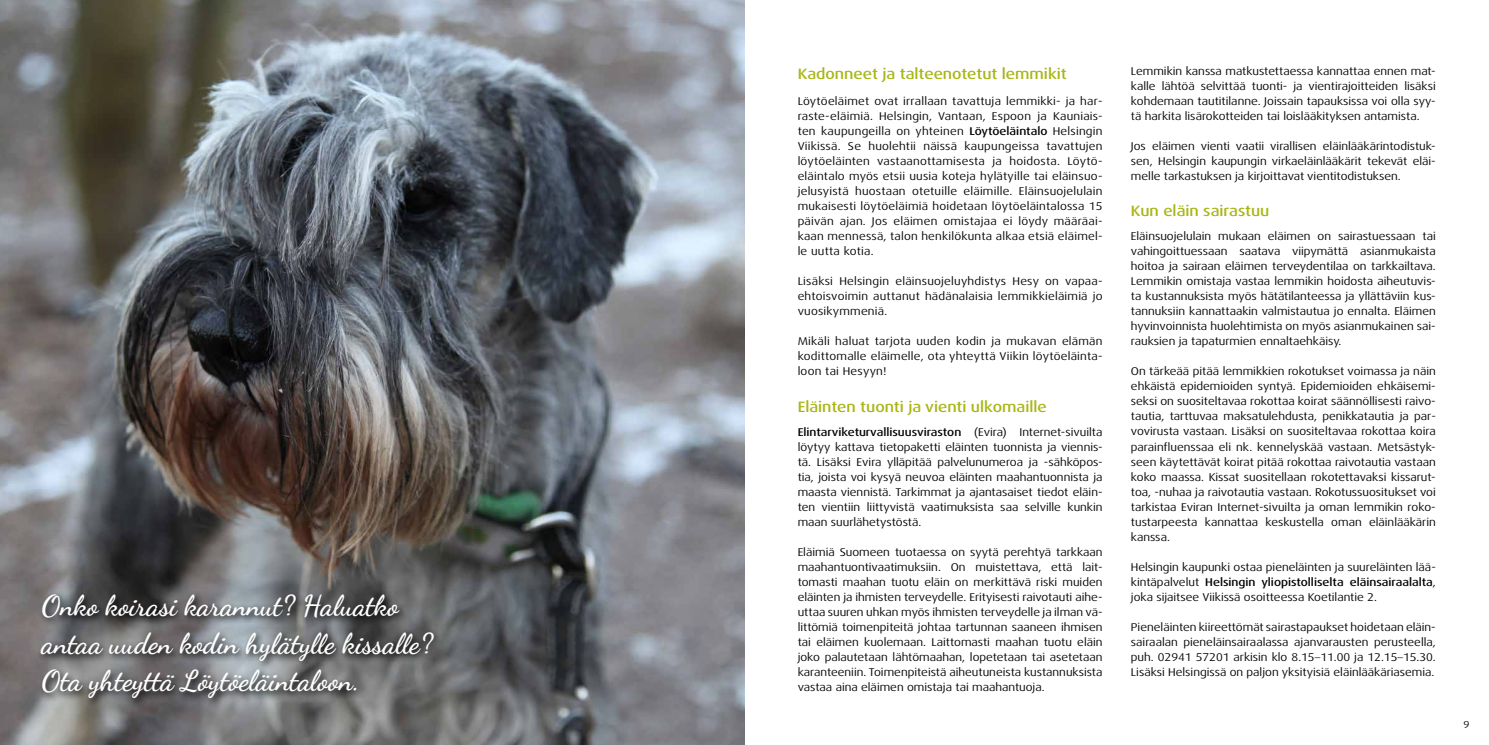
<style>
.page{position:relative;width:1489px;height:745px;background:#fff}
.page>*{position:absolute;margin:0;border:0;box-sizing:border-box;transform-origin:0 0}
.t1{font:700 28.75px/37.5px "Dancing Script";color:#fff}
.t2{font:500 expanded 15px "Dax OT";color:#a8b614}
.t3{font:expanded 11.25px/15px "Dax OT";color:#000;text-align:justify}
.t4{font:expanded 10px "Dax OT";color:#000}
.s1{font-weight:500}
.s2{font-family:"Univers LT Std";font-weight:300;font-stretch:condensed}
</style>
<div class="page">
<img style="left:0;top:0;width:744px;height:744px">
<svg style="left:37px;top:590px;width:406px;height:117px;background:#67686a"></svg>
<h1 class="t1" style="left:42px;top:586px;width:393px">Onko koirasi karannut? Haluatko antaa uuden kodin hylätylle kissalle?<br>Ota yhteyttä Löytöeläintaloon.</h1>
<h2 class="t2" style="left:797px;top:65px;width:270px">Kadonneet ja talteenotetut lemmikit</h2>
<p class="t3" style="left:797px;top:94px;width:306px">Löytöeläimet ovat irrallaan tavattuja lemmikki- ja har&shy;raste-eläimiä. Helsingin, Vantaan, Espoon ja Kauniais&shy;ten kaupungeilla on yhteinen <span class="s1">Löytöeläintalo</span> Helsingin Viikissä. Se huolehtii näissä kaupungeissa tavattujen löytöeläinten vastaanottamisesta ja hoidosta. Löytö&shy;eläintalo myös etsii uusia koteja hylätyille tai eläinsuo&shy;jelusyistä huostaan otetuille eläimille. Eläinsuojelulain mukaisesti löytöeläimiä hoidetaan löytöeläintalossa 15 päivän ajan. Jos eläimen omistajaa ei löydy määräai&shy;kaan mennessä, talon henkilökunta alkaa etsiä eläimel&shy;le uutta kotia.</p>
<p class="t3" style="left:797px;top:274px;width:306px">Lisäksi Helsingin eläinsuojeluyhdistys Hesy on vapaa&shy;ehtoisvoimin auttanut hädänalaisia lemmikkieläimiä jo vuosikymmeniä.</p>
<p class="t3" style="left:797px;top:334px;width:306px">Mikäli haluat tarjota uuden kodin ja mukavan elämän kodittomalle eläimelle, ota yhteyttä Viikin löytöeläinta&shy;loon tai Hesyyn!</p>
<h2 class="t2" style="left:797px;top:396px;width:251px">Eläinten tuonti ja vienti ulkomaille</h2>
<p class="t3" style="left:797px;top:424px;width:306px"><span class="s1">Elintarviketurvallisuusviraston</span> (Evira) Internet-sivuilta löytyy kattava tietopaketti eläinten tuonnista ja viennis&shy;tä. Lisäksi Evira ylläpitää palvelunumeroa ja -sähköpos&shy;tia, joista voi kysyä neuvoa eläinten maahantuonnista ja maasta viennistä. Tarkimmat ja ajantasaiset tiedot eläin&shy;ten vientiin liittyvistä vaatimuksista saa selville kunkin maan suurlähetystöstä.</p>
<p class="t3" style="left:797px;top:544px;width:306px">Eläimiä Suomeen tuotaessa on syytä perehtyä tarkkaan maahantuontivaatimuksiin. On muistettava, että lait&shy;tomasti maahan tuotu eläin on merkittävä riski muiden eläinten ja ihmisten terveydelle. Erityisesti raivotauti aihe&shy;uttaa suuren uhkan myös ihmisten terveydelle ja ilman vä&shy;littömiä toimenpiteitä johtaa tartunnan saaneen ihmisen tai eläimen kuolemaan. Laittomasti maahan tuotu eläin joko palautetaan lähtömaahan, lopetetaan tai asetetaan karanteeniin. Toimenpiteistä aiheutuneista kustannuksista vastaa aina eläimen omistaja tai maahantuoja.</p>
<p class="t3" style="left:1130px;top:64px;width:306px">Lemmikin kanssa matkustettaessa kannattaa ennen mat&shy;kalle lähtöä selvittää tuonti- ja vientirajoitteiden lisäksi kohdemaan tautitilanne. Joissain tapauksissa voi olla syy&shy;tä harkita lisärokotteiden tai loislääkityksen antamista.</p>
<p class="t3" style="left:1130px;top:139px;width:306px">Jos eläimen vienti vaatii virallisen eläinlääkärintodistuk&shy;sen, Helsingin kaupungin virkaeläinlääkärit tekevät eläi&shy;melle tarkastuksen ja kirjoittavat vientitodistuksen.</p>
<h2 class="t2" style="left:1130px;top:201px;width:140px">Kun eläin sairastuu</h2>
<p class="t3" style="left:1130px;top:229px;width:306px">Eläinsuojelulain mukaan eläimen on sairastuessaan tai vahingoittuessaan saatava viipymättä asianmukaista hoitoa ja sairaan eläimen terveydentilaa on tarkkailtava.<br>Lemmikin omistaja vastaa lemmikin hoidosta aiheutuvis&shy;ta kustannuksista myös hätätilanteessa ja yllättäviin kus&shy;tannuksiin kannattaakin valmistautua jo ennalta. Eläimen hyvinvoinnista huolehtimista on myös asianmukainen sai&shy;rauksien ja tapaturmien ennaltaehkäisy.</p>
<p class="t3" style="left:1130px;top:364px;width:306px">On tärkeää pitää lemmikkien rokotukset voimassa ja näin ehkäistä epidemioiden syntyä. Epidemioiden ehkäisemi&shy;seksi on suositeltavaa rokottaa koirat säännöllisesti raivo&shy;tautia, tarttuvaa maksatulehdusta, penikkatautia ja par&shy;vovirusta vastaan. Lisäksi on suositeltavaa rokottaa koira parainfluenssaa eli nk. kennelyskää vastaan. Metsästyk&shy;seen käytettävät koirat pitää rokottaa raivotautia vastaan koko maassa. Kissat suositellaan rokotettavaksi kissarut&shy;toa, -nuhaa ja raivotautia vastaan. Rokotussuositukset voi tarkistaa Eviran Internet-sivuilta ja oman lemmikin roko&shy;tustarpeesta kannattaa keskustella oman eläinlääkärin kanssa.</p>
<p class="t3" style="left:1130px;top:559px;width:306px">Helsingin kaupunki ostaa pieneläinten ja suureläinten lää&shy;kintäpalvelut <span class="s1">Helsingin yliopistolliselta eläinsairaalalta</span>, joka sijaitsee Viikissä osoitteessa Koetilantie 2.</p>
<p class="t3" style="left:1130px;top:619px;width:306px">Pieneläinten kiireettömät sairastapaukset hoidetaan eläin&shy;sairaalan pieneläinsairaalassa ajanvarausten perusteella, puh. 02941 57201 arkisin klo 8.15<span class="s2">–</span>11.00 ja 12.15<span class="s2">–</span>15.30.<br>Lisäksi Helsingissä on paljon yksityisiä eläinlääkäriasemia.</p>
<p class="t4" style="left:1463px;top:717px;width:8px">9</p>
</div>
